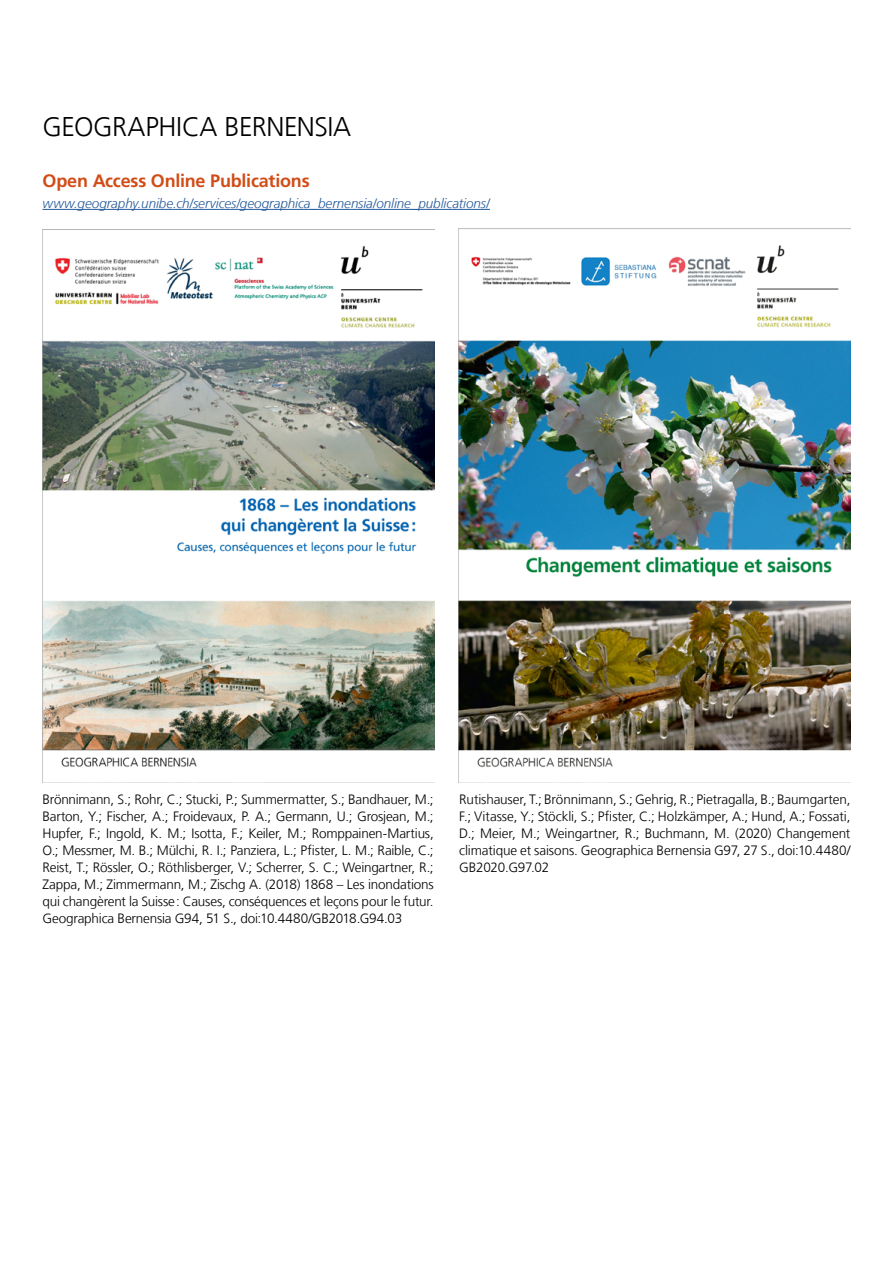
<style>
.page{position:relative;width:893px;height:1263px;background:#fff}
.page>*{position:absolute;margin:0;border:0;box-sizing:border-box;transform-origin:0 0}
.t1{font:300 27px "Frutiger LT Com";letter-spacing:-.015em;color:#000}
.t2{font:700 18px "Frutiger LT Com";letter-spacing:-.015em;color:#d14d18}
.t3{font:300 13.5px/17px "Frutiger LT Com";letter-spacing:-.01em;color:#000;text-align:justify}
.t4{font:italic 300 13.5px "Frutiger LT Com";letter-spacing:-.005em;color:#275b9b}
</style>
<div class="page">
<hr style="left:43px;top:209px;width:447px;height:1px;background:#275b9b">
<img style="left:43px;top:229px;width:391px;height:538px">
<img style="left:458px;top:228px;width:392px;height:554px">
<h1 class="t1" style="left:43px;top:111px;width:310px">GEOGRAPHICA BERNENSIA</h1>
<h2 class="t2" style="left:43px;top:170px;width:269px">Open Access Online Publications</h2>
<p class="t4" style="left:43px;top:196px;width:449px">www.geography.unibe.ch/services/geographica_bernensia/online_publications/</p>
<p class="t3" style="left:43px;top:791px;width:393px">Brönnimann, S.; Rohr, C.; Stucki, P.; Summermatter, S.; Bandhauer, M.; Barton, Y.; Fischer, A.; Froidevaux, P. A.; Germann, U.; Grosjean, M.; Hupfer, F.; Ingold, K. M.; Isotta, F.; Keiler, M.; Romppainen-Martius, O.; Messmer, M. B.; Mülchi, R. I.; Panziera, L.; Pfister, L. M.; Raible, C.; Reist, T.; Rössler, O.; Röthlisberger, V.; Scherrer, S. C.; Weingartner, R.; Zappa, M.; Zimmermann, M.; Zischg A. (2018) 1868 – Les inondations qui changèrent la Suisse: Causes, conséquences et leçons pour le futur.<br>Geographica Bernensia G94, 51 S., doi:10.4480/GB2018.G94.03</p>
<p class="t3" style="left:459px;top:791px;width:393px">Rutishauser, T.; Brönnimann, S.; Gehrig, R.; Pietragalla, B.; Baumgarten, F.; Vitasse, Y.; Stöckli, S.; Pfister, C.; Holzkämper, A.; Hund, A.; Fossati, D.; Meier, M.; Weingartner, R.; Buchmann, M. (2020) Changement climatique et saisons. Geographica Bernensia G97, 27 S., doi:10.4480/ GB2020.G97.02</p>
</div>
